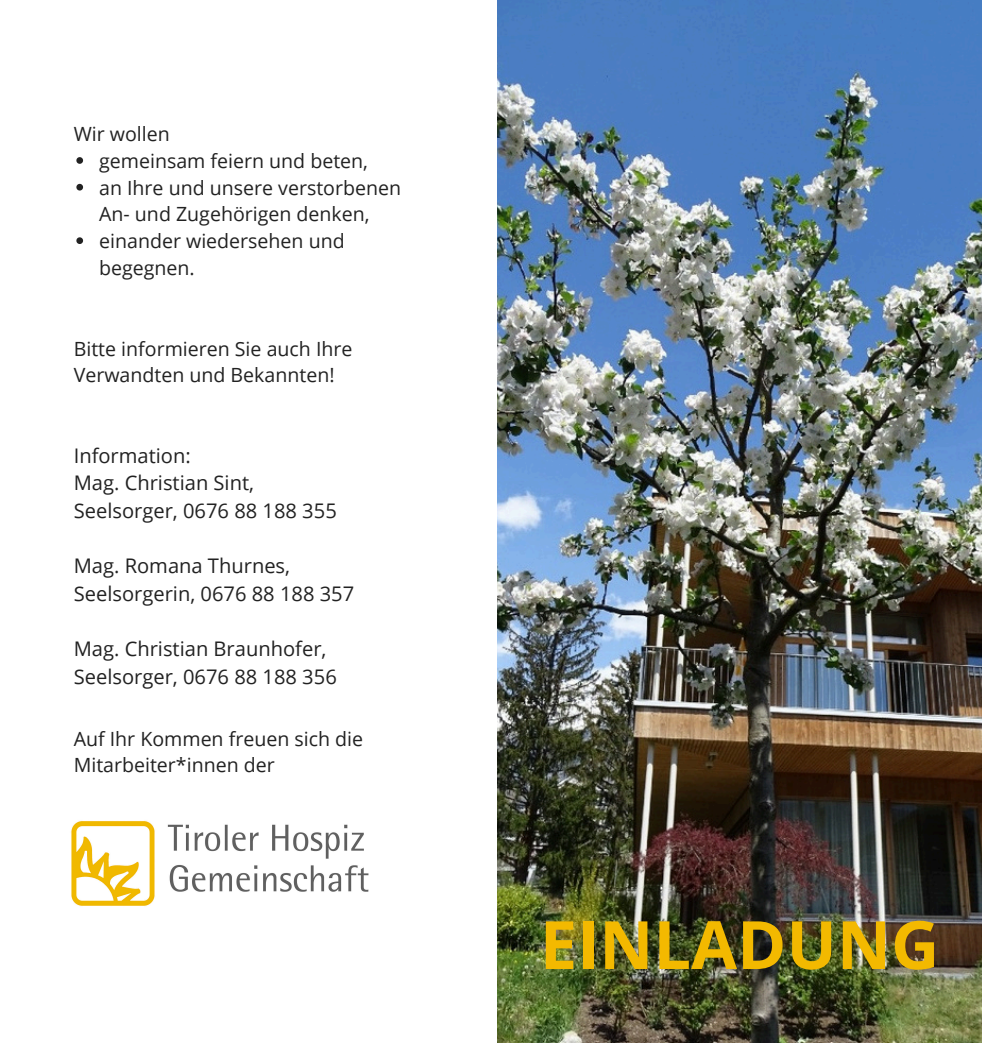
<style>
.page{position:relative;width:982px;height:1043px;background:#fff}
.page>*{position:absolute;margin:0;border:0;box-sizing:border-box;transform-origin:0 0}
.t1{font:700 66.67px "Open Sans";color:#f3b900}
.t2{font:20.12px/27.7px "Open Sans";color:#222}
.t3{font:19.6px/26.8px "Open Sans";color:#222}
</style>
<div class="page">
<img style="left:497px;top:0;width:485px;height:1042px">
<img style="left:71px;top:821px;width:298px;height:85px">
<svg style="left:76px;top:157px;width:7px;height:7px"></svg>
<svg style="left:76px;top:184px;width:7px;height:6px"></svg>
<svg style="left:76px;top:237px;width:7px;height:7px"></svg>
<p class="t3" style="left:74px;top:120px;width:98px">Wir wollen</p>
<p class="t3" style="left:99px;top:147px;width:270px">gemeinsam feiern und beten,</p>
<p class="t3" style="left:99px;top:173px;width:303px">an Ihre und unsere verstorbenen<br>An- und Zugehörigen denken,</p>
<p class="t3" style="left:99px;top:227px;width:247px">einander wiedersehen und begegnen.</p>
<p class="t3" style="left:74px;top:334px;width:280px">Bitte informieren Sie auch Ihre<br>Verwandten und Bekannten!</p>
<p class="t2" style="left:74px;top:441px;width:119px">Information:</p>
<p class="t2" style="left:74px;top:468px;width:182px">Mag. Christian Sint,</p>
<p class="t2" style="left:74px;top:496px;width:265px">Seelsorger, 0676 88 188 355</p>
<p class="t2" style="left:74px;top:551px;width:218px">Mag. Romana Thurnes,</p>
<p class="t2" style="left:74px;top:579px;width:282px">Seelsorgerin, 0676 88 188 357</p>
<p class="t2" style="left:74px;top:634px;width:265px">Mag. Christian Braunhofer,<br>Seelsorger, 0676 88 188 356</p>
<p class="t3" style="left:74px;top:724px;width:291px">Auf Ihr Kommen freuen sich die<br>Mitarbeiter*innen der</p>
<p class="t1" style="left:540px;top:897px;width:401px">EINLADUNG</p>
</div>
